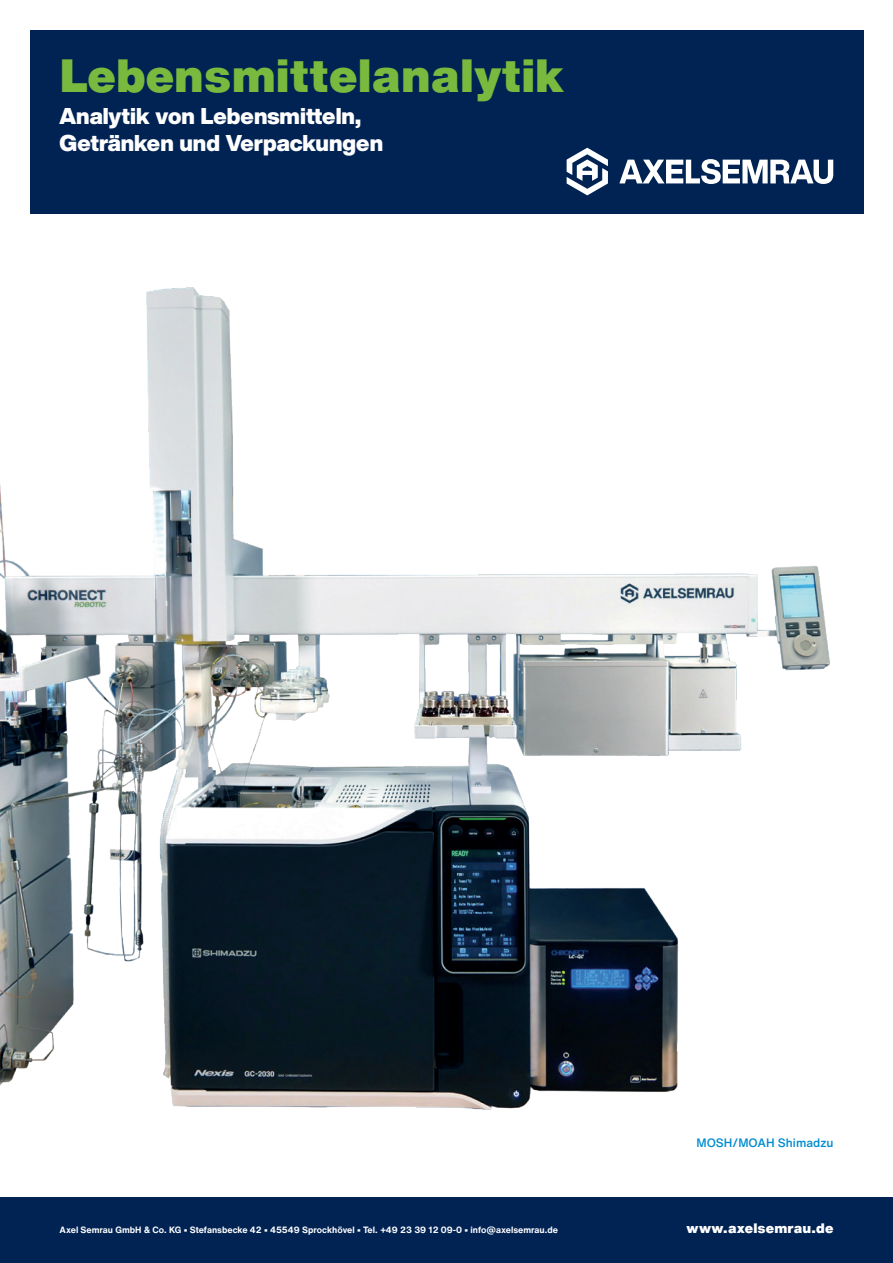
<style>
.page{position:relative;width:893px;height:1263px;background:#fff}
.page>*{position:absolute;margin:0;border:0;box-sizing:border-box;transform-origin:0 0}
.t1{font:900 45.75px "Helvetica Now Text";color:#79ba3e}
.t2{font:900 22.5px/27px "Helvetica Now Display";color:#fff}
.t3{font:900 13.5px "Helvetica Now Text";letter-spacing:.01em;color:#fff}
.t4{font:500 12px "Helvetica Now Text";color:#008cd0}
.t5{font:700 9px "Helvetica Now Text";color:#fff}
</style>
<div class="page">
<div style="left:30px;top:30px;width:833px;height:183px;background:#002354"></div>
<svg style="left:619px;top:159px;width:214px;height:25px"></svg>
<svg style="left:567px;top:148px;width:41px;height:47px"></svg>
<div style="left:0;top:1197px;width:893px;height:66px;background:#002354"></div>
<img style="left:0;top:287px;width:830px;height:823px">
<h1 class="t1" style="left:60px;top:41px;width:507px">Lebensmittelanalytik</h1>
<h2 class="t2" style="left:60px;top:103px;width:325px">Analytik von Lebensmitteln,<br>Getränken und Verpackungen</h2>
<h3 class="t4" style="left:696px;top:1133px;width:138px">MOSH/MOAH Shimadzu</h3>
<p class="t5" style="left:60px;top:1223px;width:500px">Axel Semrau GmbH &amp; Co. KG • Stefansbecke 42 • 45549 Sprockhövel • Tel. +49 23 39 12 09-0 • info@axelsemrau.de</p>
<h3 class="t3" style="left:686px;top:1218px;width:148px">www.axelsemrau.de</h3>
</div>
